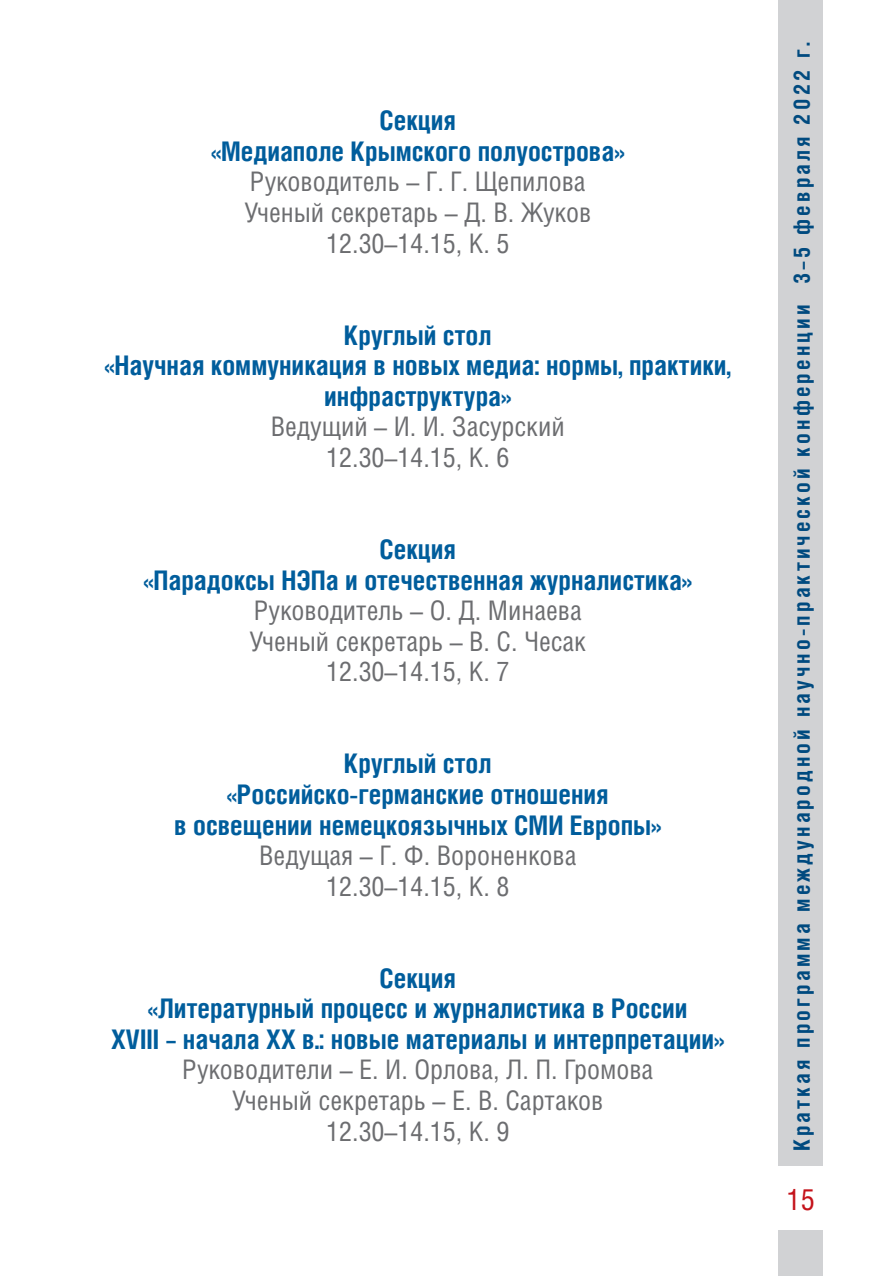
<style>
.page{position:relative;width:893px;height:1276px;background:#fff}
.page>*{position:absolute;margin:0;border:0;box-sizing:border-box;transform-origin:0 0}
.t1{font:29.25px "Helios Cond";color:#c4121a}
.Nazv_seccii{font:700 27px/30.6px "Helios Cond";color:#005d9c;text-align:center}
.rukovoditel{font:27px "Helios Cond";color:#6c6d70}
.t2{font:700 22.5px "Helios Cond";letter-spacing:.14em;color:#004a7f}
</style>
<div class="page">
<div style="left:778px;top:0;width:45px;height:1276px;background:#d1d2d4"></div>
<div style="left:769px;top:1166px;width:63px;height:63px;background:#fff"></div>
<p class="Nazv_seccii" style="left:379px;top:104px;width:78px">Секция</p>
<p class="Nazv_seccii" style="left:211px;top:135px;width:415px">«Медиаполе Крымского полуострова»</p>
<p class="rukovoditel" style="left:250px;top:166px;width:337px">Руководитель – Г. Г. Щепилова</p>
<p class="rukovoditel" style="left:244px;top:196px;width:348px">Ученый секретарь – Д. В. Жуков</p>
<p class="rukovoditel" style="left:326px;top:227px;width:185px">12.30–14.15, К. 5</p>
<p class="Nazv_seccii" style="left:344px;top:319px;width:149px">Круглый стол</p>
<p class="Nazv_seccii" style="left:105px;top:349px;width:628px">«Научная коммуникация в новых медиа: нормы, практики, инфраструктура»</p>
<p class="rukovoditel" style="left:271px;top:410px;width:296px">Ведущий – И. И. Засурский</p>
<p class="rukovoditel" style="left:326px;top:441px;width:185px">12.30–14.15, К. 6</p>
<p class="Nazv_seccii" style="left:379px;top:533px;width:78px">Секция</p>
<p class="Nazv_seccii" style="left:143px;top:564px;width:550px">«Парадоксы НЭПа и отечественная журналистика»</p>
<p class="rukovoditel" style="left:254px;top:594px;width:329px">Руководитель – О. Д. Минаева</p>
<p class="rukovoditel" style="left:249px;top:625px;width:338px">Ученый секретарь – В. С. Чесак</p>
<p class="rukovoditel" style="left:326px;top:655px;width:185px">12.30–14.15, К. 7</p>
<p class="Nazv_seccii" style="left:344px;top:747px;width:149px">Круглый стол</p>
<p class="Nazv_seccii" style="left:174px;top:778px;width:489px">«Российско-германские отношения<br>в освещении немецкоязычных СМИ Европы»</p>
<p class="rukovoditel" style="left:259px;top:839px;width:319px">Ведущая – Г. Ф. Вороненкова</p>
<p class="rukovoditel" style="left:326px;top:870px;width:185px">12.30–14.15, К. 8</p>
<p class="Nazv_seccii" style="left:379px;top:962px;width:78px">Секция</p>
<p class="Nazv_seccii" style="left:111px;top:992px;width:615px">«Литературный процесс и журналистика в России<br>XVIII – начала ХХ в.: новые материалы и интерпретации»</p>
<p class="rukovoditel" style="left:182px;top:1053px;width:473px">Руководители – Е. И. Орлова, Л. П. Громова</p>
<p class="rukovoditel" style="left:232px;top:1084px;width:373px">Ученый секретарь – Е. В. Сартаков</p>
<p class="rukovoditel" style="left:326px;top:1115px;width:185px">12.30–14.15, К. 9</p>
<p class="t2" style="left:788px;top:1151px;width:1110px;rotate:-90deg">Краткая программа международной научно-практической конференции 3–5 февраля 2022 г.</p>
<p class="t1" style="left:787px;top:1181px;width:30px">15</p>
</div>
